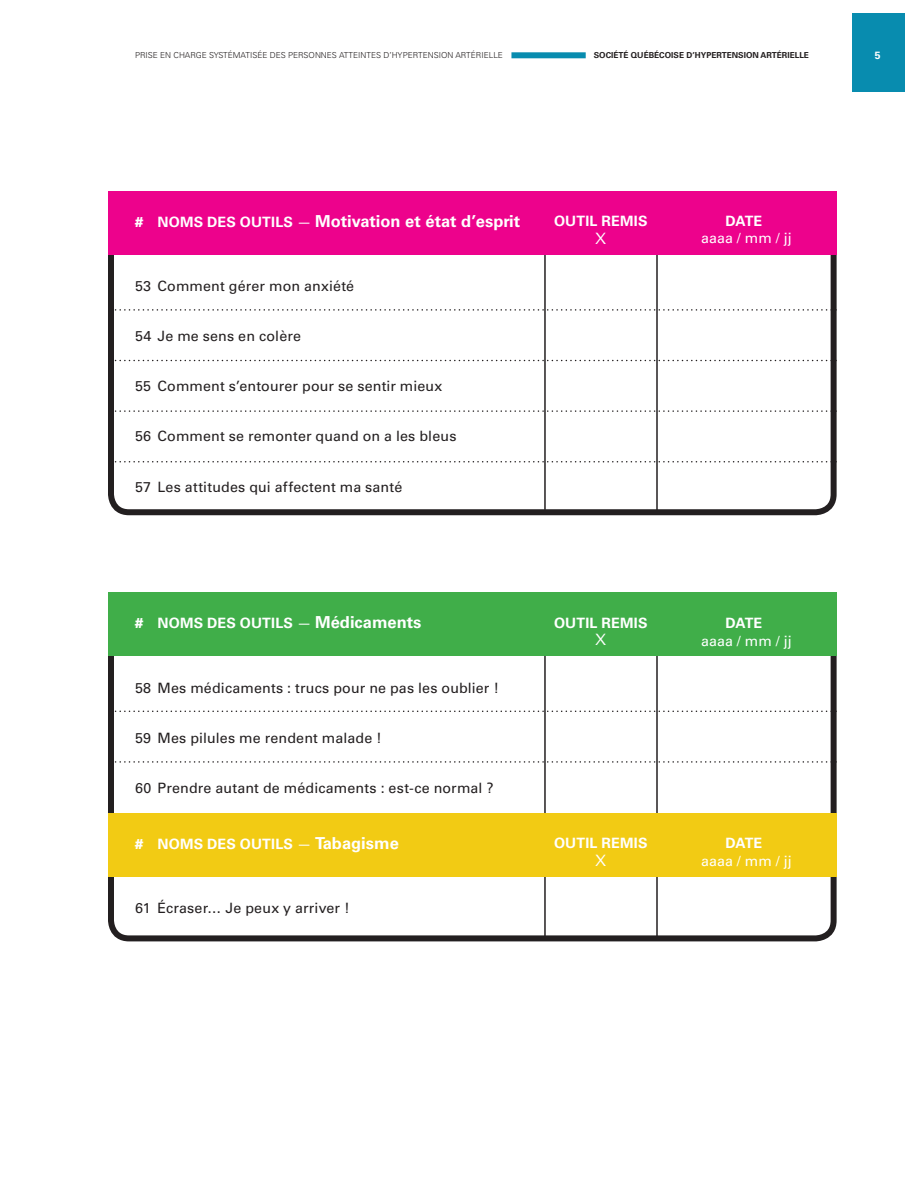
<style>
.page{position:relative;width:918px;height:1188px;background:#fff}
.page>*{position:absolute;margin:0;border:0;box-sizing:border-box;transform-origin:0 0}
.t1{font:300 22.5px "Univers";color:#fff}
.t2{font:700 16.5px "Univers";color:#fff}
.t3{font:14.25px "Univers";letter-spacing:.01em;color:#231f20}
.t4{font:700 14.25px "Univers";letter-spacing:.015em;color:#fff}
.t5{font:14.25px "Univers";letter-spacing:.005em;color:#fff}
.t6{font:700 10.5px "Univers";color:#fff}
.t7{font:300 8.25px "Univers";color:#231f20}
.t8{font:700 8.25px "Univers";color:#231f20}
.s1{font-size:14.25px}
.s2{font-weight:400;font-size:14.25px}
.s3{font-weight:400}
.s4{font-size:16.5px}
</style>
<div class="page">
<div style="left:852px;top:14px;width:53px;height:78px;background:#088caf"></div>
<div style="left:511px;top:52px;width:75px;height:6px;background:#088caf"></div>
<div style="left:108px;top:195px;width:729px;height:320px;border:6px solid #231f20;border-radius:18px"></div>
<div style="left:108px;top:597px;width:729px;height:344px;border:6px solid #231f20;border-radius:18px"></div>
<hr style="left:544px;top:627px;width:2px;height:311px;background:#231f20">
<hr style="left:656px;top:632px;width:2px;height:307px;background:#231f20">
<hr style="left:544px;top:225px;width:2px;height:285px;background:#231f20">
<hr style="left:656px;top:230px;width:2px;height:281px;background:#231f20">
<div style="left:108px;top:191px;width:729px;height:64px;background:#ed028c"></div>
<svg style="left:111px;top:309px;width:725px;height:2px"></svg>
<svg style="left:111px;top:360px;width:725px;height:1px"></svg>
<svg style="left:111px;top:410px;width:725px;height:2px"></svg>
<svg style="left:111px;top:461px;width:725px;height:2px"></svg>
<div style="left:108px;top:592px;width:729px;height:64px;background:#40ae49"></div>
<div style="left:108px;top:813px;width:729px;height:63px;background:#f2cb14"></div>
<svg style="left:111px;top:711px;width:725px;height:1px"></svg>
<svg style="left:111px;top:761px;width:725px;height:2px"></svg>
<p class="t7" style="left:135px;top:50px;width:369px">PRISE EN CHARGE SYSTÉMATISÉE DES PERSONNES ATTEINTES D’HYPERTENSION ARTÉRIELLE</p>
<p class="t8" style="left:594px;top:51px;width:217px">SOCIÉTÉ QUÉBÉCOISE D’HYPERTENSION ARTÉRIELLE</p>
<p class="t6" style="left:875px;top:49px;width:7px">5</p>
<p class="t2" style="left:135px;top:211px;width:387px"><span class="s1"># NOMS DES OUTILS</span> <span class="s2">—</span> Motivation et état d’esprit</p>
<p class="t3" style="left:135px;top:278px;width:221px">53 Comment gérer mon anxiété</p>
<p class="t3" style="left:135px;top:328px;width:168px">54 Je me sens en colère</p>
<p class="t3" style="left:135px;top:378px;width:309px">55 Comment s’entourer pour se sentir mieux</p>
<p class="t3" style="left:135px;top:428px;width:323px">56 Comment se remonter quand on a les bleus</p>
<p class="t3" style="left:135px;top:478px;width:269px">57 Les attitudes qui affectent ma santé</p>
<p class="t4" style="left:554px;top:213px;width:95px">OUTIL REMIS</p>
<p class="t4" style="left:725px;top:213px;width:38px">DATE</p>
<p class="t1" style="left:595px;top:222px;width:13px">x</p>
<p class="t5" style="left:701px;top:230px;width:92px">aaaa / mm / jj</p>
<p class="t4" style="left:135px;top:615px;width:288px"># NOMS DES OUTILS <span class="s3">—</span> <span class="s4">Médicaments</span></p>
<p class="t3" style="left:135px;top:679px;width:366px">58 Mes médicaments : trucs pour ne pas les oublier !</p>
<p class="t3" style="left:135px;top:729px;width:248px">59 Mes pilules me rendent malade !</p>
<p class="t3" style="left:135px;top:779px;width:360px">60 Prendre autant de médicaments : est-ce normal ?</p>
<p class="t4" style="left:135px;top:835px;width:265px"># NOMS DES OUTILS <span class="s3">—</span> <span class="s4">Tabagisme</span></p>
<p class="t3" style="left:135px;top:900px;width:216px">61 Écraser… Je peux y arriver !</p>
<p class="t4" style="left:554px;top:615px;width:95px">OUTIL REMIS</p>
<p class="t4" style="left:725px;top:615px;width:38px">DATE</p>
<p class="t1" style="left:595px;top:624px;width:13px">x</p>
<p class="t5" style="left:701px;top:633px;width:92px">aaaa / mm / jj</p>
<p class="t4" style="left:554px;top:835px;width:95px">OUTIL REMIS</p>
<p class="t4" style="left:725px;top:835px;width:38px">DATE</p>
<p class="t1" style="left:595px;top:844px;width:13px">x</p>
<p class="t5" style="left:701px;top:853px;width:92px">aaaa / mm / jj</p>
</div>
